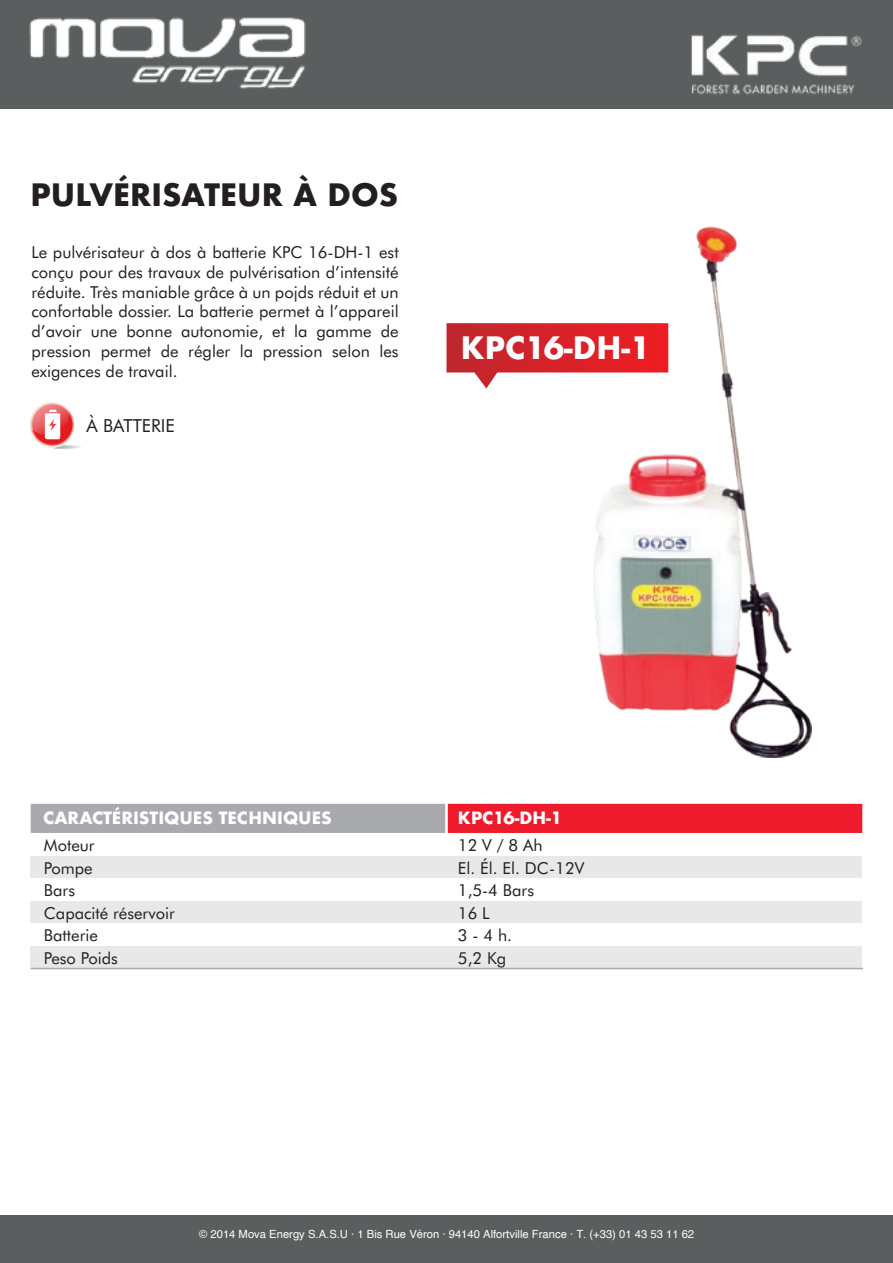
<style>
.page{position:relative;width:893px;height:1263px;background:#fff}
.page>*{position:absolute;margin:0;border:0;box-sizing:border-box;transform-origin:0 0}
.t1{font:700 30px "Futura";color:#231f20}
.t2{font:700 30px "Futura";color:#fff}
.t3{font:18px "Futura BT";color:#231f20}
.t4{font:16.5px/22.5px "Futura BT";color:#231f20}
.t5{font:700 16.5px "Futura";color:#fff}
.t6{font:11.25px "Helvetica";color:#fff}
</style>
<div class="page">
<div style="left:0;top:0;width:893px;height:108px;background:#5a5e5f"></div>
<img style="left:29px;top:17px;width:277px;height:72px">
<img style="left:691px;top:34px;width:171px;height:61px">
<div style="left:0;top:1215px;width:893px;height:47px;background:#5a5e5f"></div>
<img style="left:486px;top:226px;width:326px;height:532px">
<svg style="left:446px;top:323px;width:222px;height:65px"></svg>
<div style="left:29px;top:802px;width:418px;height:32px;background:#a8aaad;border:2px solid #fff"></div>
<div style="left:446px;top:802px;width:418px;height:32px;background:#ee1b2c;border:2px solid #fff"></div>
<div style="left:31px;top:855px;width:831px;height:23px;background:#e7e9e7"></div>
<div style="left:31px;top:833px;width:831px;height:22px;background:#fff"></div>
<div style="left:31px;top:901px;width:831px;height:22px;background:#e7e9e7"></div>
<div style="left:31px;top:946px;width:831px;height:23px;background:#e7e9e7"></div>
<hr style="left:31px;top:968px;width:832px;height:1px;background:#a8aaad">
<hr style="left:49px;top:445px;width:35px;height:4px;background:#fbfbfb;border-radius:50%">
<hr style="left:49px;top:445px;width:34px;height:4px;background:#f7f7f8;border-radius:50%">
<hr style="left:49px;top:445px;width:32px;height:4px;background:#f0f1f2;border-radius:50%">
<hr style="left:49px;top:445px;width:31px;height:4px;background:#ededee;border-radius:50%">
<hr style="left:49px;top:445px;width:29px;height:4px;background:#e6e7e9;border-radius:50%">
<svg style="left:49px;top:445px;width:28px;height:4px"></svg>
<hr style="left:49px;top:445px;width:28px;height:3px;background:#e2e3e5;border-radius:50%">
<hr style="left:49px;top:445px;width:26px;height:3px;background:#dedfe1;border-radius:50%">
<svg style="left:32px;top:404px;width:41px;height:44px"></svg>
<div style="left:29px;top:401px;width:47px;height:47px;border:2px solid #fff;border-radius:50%"></div>
<h1 class="t1" style="left:31px;top:173px;width:369px">PULVÉRISATEUR À DOS</h1>
<p class="t4" style="left:31px;top:242px;width:369px;line-height:19.8px;text-align:justify">Le pulvérisateur à dos à batterie KPC 16-DH-1 est conçu pour des travaux de pulvérisation d’intensité réduite. Très maniable grâce à un pojds réduit et un confortable dossier. La batterie permet à l’appareil d’avoir une bonne autonomie, et la gamme de pression permet de régler la pression selon les exigences de travail.</p>
<p class="t3" style="left:87px;top:415px;width:90px">À BATTERIE</p>
<h1 class="t2" style="left:461px;top:326px;width:191px">KPC16-DH-1</h1>
<p class="t5" style="left:43px;top:806px;width:290px">CARACTÉRISTIQUES TECHNIQUES</p>
<p class="t5" style="left:458px;top:806px;width:106px">KPC16-DH-1</p>
<p class="t4" style="left:44px;top:834px;width:133px">Moteur<br>Pompe<br>Bars<br>Capacité réservoir<br>Batterie<br>Peso Poids</p>
<p class="t4" style="left:458px;top:834px;width:128px">12 V / 8 Ah<br>El. Él. El. DC-12V<br>1,5-4 Bars<br>16 L<br>3 - 4 h.<br>5,2 Kg</p>
<p class="t6" style="left:199px;top:1225px;width:497px">© 2014 Mova Energy S.A.S.U · 1 Bis Rue Véron · 94140 Alfortville France · T. (+33) 01 43 53 11 62</p>
</div>
